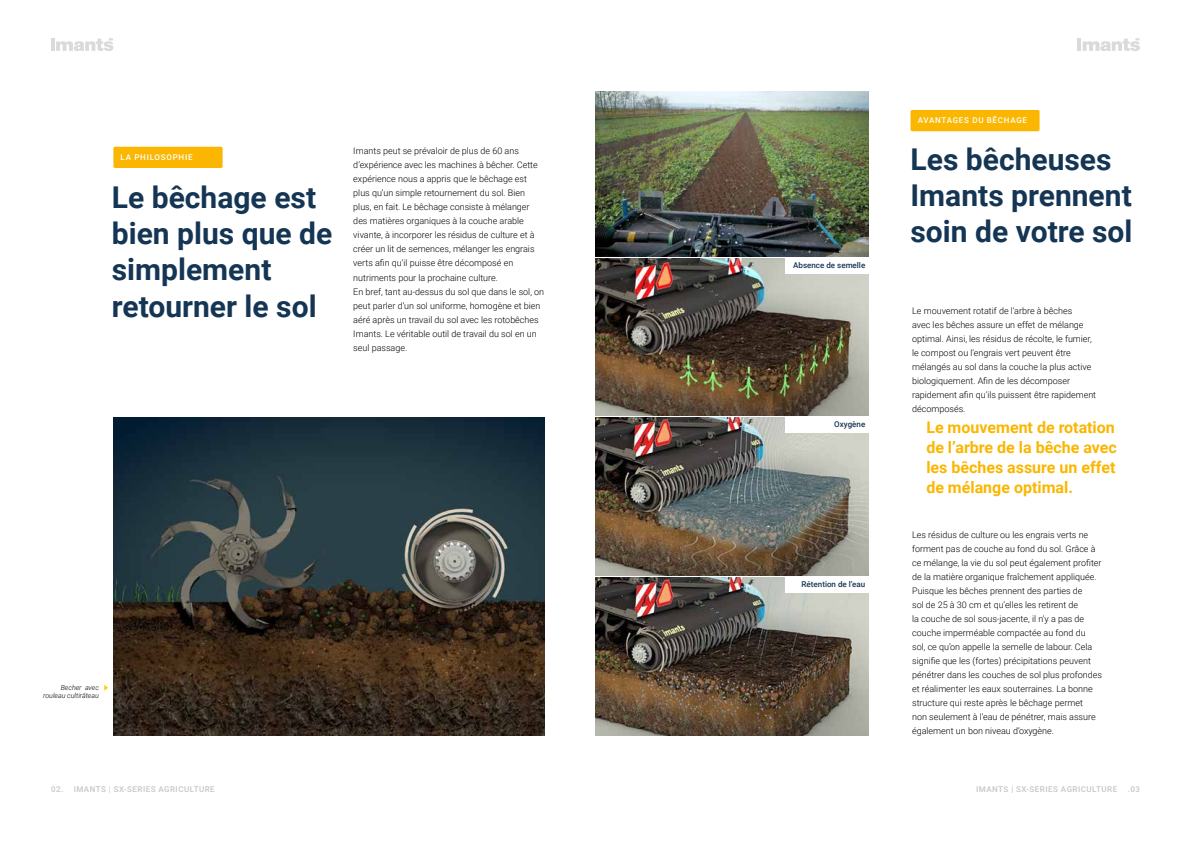
<style>
.page{position:relative;width:1191px;height:845px;background:#fff}
.page>*{position:absolute;margin:0;border:0;box-sizing:border-box;transform-origin:0 0}
.t1{font:700 30px/36px "Roboto";color:#153554}
.t2{font:700 16px/20px "Roboto";color:#fab600;text-align:justify}
.t3{font:300 9px/14px "Roboto";color:#000}
.t4{font:500 8px "Roboto";letter-spacing:.06em;color:#c6c6c6}
.t5{font:500 8px "Roboto";color:#153554}
.t6{font:500 8px "Roboto";letter-spacing:.095em;color:#fff}
.t7{font:italic 300 7px/8.4px "Roboto";color:#000;text-align:right}
</style>
<div class="page">
<img style="left:113px;top:417px;width:431px;height:317px">
<img style="left:595px;top:91px;width:273px;height:165px">
<img style="left:595px;top:259px;width:273px;height:156px">
<svg style="left:51px;top:38px;width:62px;height:13px"></svg>
<svg style="left:1077px;top:38px;width:63px;height:13px"></svg>
<svg style="left:104px;top:684px;width:4px;height:6px"></svg>
<div style="left:113px;top:147px;width:110px;height:21px;background:#fab600;border-radius:2px"></div>
<img style="left:595px;top:417px;width:273px;height:157px">
<img style="left:595px;top:577px;width:273px;height:157px">
<div style="left:910px;top:110px;width:129px;height:21px;background:#fab600;border-radius:2px"></div>
<div style="left:785px;top:257px;width:85px;height:17px;background:#fff"></div>
<div style="left:785px;top:416px;width:85px;height:16px;background:#fff"></div>
<div style="left:785px;top:576px;width:85px;height:16px;background:#fff"></div>
<p class="t6" style="left:917px;top:115px;width:111px">AVANTAGES DU BÊCHAGE</p>
<p class="t6" style="left:121px;top:152px;width:73px">LA PHILOSOPHIE</p>
<h1 class="t1" style="left:910px;top:140px;width:223px">Les bêcheuses<br>Imants prennent soin de votre sol</h1>
<p class="t3" style="left:353px;top:144px;width:192px">Imants peut se prévaloir de plus de 60 ans d’expérience avec les machines à bêcher. Cette expérience nous a appris que le bêchage est plus qu’un simple retournement du sol. Bien plus, en fait. Le bêchage consiste à mélanger des matières organiques à la couche arable vivante, à incorporer les résidus de culture et à créer un lit de semences, mélanger les engrais verts afin qu’il puisse être décomposé en nutriments pour la prochaine culture.<br>En bref, tant au-dessus du sol que dans le sol, on peut parler d’un sol uniforme, homogène et bien aéré après un travail du sol avec les rotobêches Imants. Le véritable outil de travail du sol en un seul passage.</p>
<h1 class="t1" style="left:112px;top:178px;width:222px">Le bêchage est bien plus que de simplement retourner le sol</h1>
<p class="t5" style="left:793px;top:259px;width:74px">Absence de semelle</p>
<p class="t3" style="left:912px;top:303px;width:185px">Le mouvement rotatif de l’arbre à bêches<br>avec les bêches assure un effet de mélange optimal. Ainsi, les résidus de récolte, le fumier, le compost ou l’engrais vert peuvent être mélangés au sol dans la couche la plus active biologiquement. Afin de les décomposer rapidement afin qu’ils puissent être rapidement décomposés.</p>
<p class="t7" style="left:43px;top:682px;width:57px">Becher avec rouleau cultirâteau</p>
<p class="t5" style="left:834px;top:418px;width:32px">Oxygène</p>
<p class="t5" style="left:801px;top:578px;width:65px">Rétention de l’eau</p>
<h2 class="t2" style="left:926px;top:416px;width:192px">Le mouvement de rotation de l’arbre de la bêche avec les bêches assure un effet de mélange optimal.</h2>
<p class="t3" style="left:912px;top:527px;width:191px">Les résidus de culture ou les engrais verts ne forment pas de couche au fond du sol. Grâce à ce mélange, la vie du sol peut également profiter de la matière organique fraîchement appliquée.<br>Puisque les bêches prennent des parties de<br>sol de 25 à 30 cm et qu’elles les retirent de<br>la couche de sol sous-jacente, il n’y a pas de couche imperméable compactée au fond du<br>sol, ce qu’on appelle la semelle de labour. Cela signifie que les (fortes) précipitations peuvent pénétrer dans les couches de sol plus profondes et réalimenter les eaux souterraines. La bonne structure qui reste après le bêchage permet<br>non seulement à l’eau de pénétrer, mais assure également un bon niveau d’oxygène.</p>
<p class="t4" style="left:51px;top:782px;width:165px">02. IMANTS | SX-SERIES AGRICULTURE</p>
<p class="t4" style="left:976px;top:782px;width:143px">IMANTS | SX-SERIES AGRICULTURE</p>
<p class="t4" style="left:1127px;top:782px;width:14px">.03</p>
</div>
